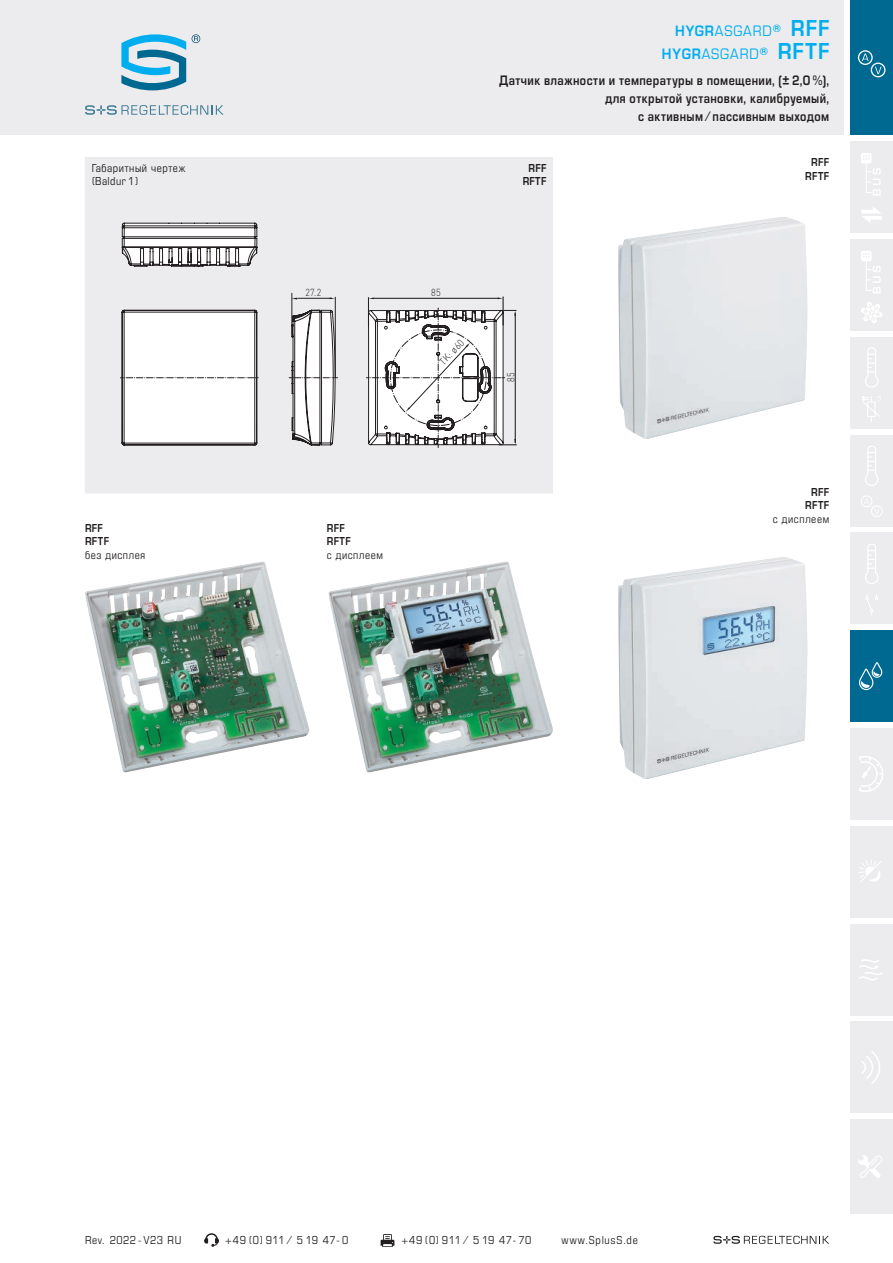
<style>
.page{position:relative;width:893px;height:1263px;background:#fff}
.page>*{position:absolute;margin:0;border:0;box-sizing:border-box;transform-origin:0 0}
.t1{font:15.75px/22.5px "Eurostile OT";letter-spacing:.06em;color:#00aeef;text-align:right;scale:.9 1}
.t2{font:700 14.25px/18px "Eurostile OT";letter-spacing:.035em;color:#231f20;text-align:right;scale:.85 1}
.t3{font:12px/13.5px "Eurostile OT Cond";letter-spacing:.045em;color:#231f20}
.t4{font:700 12px/13.5px "Eurostile OT";letter-spacing:.04em;color:#231f20;text-align:center;scale:.85 1}
.t5{font:12px "Eurostile OT Cond";letter-spacing:.065em;color:#231f20}
.t6{font:300 10.2px "DIN Pro";color:#231f20;scale:.9 1}
.t7{font:300 10.2px "DIN Pro";color:#231f20;scale:.86 1}
.t8{font:300 10.05px "DIN Pro";color:#231f20;scale:.9 1}
.s1{font-weight:700}
.s2{font-weight:700;font-size:24px}
</style>
<div class="page">
<div style="left:0;top:0;width:844px;height:135px;background:#ececee"></div>
<svg style="left:121px;top:34px;width:65px;height:56px"></svg>
<svg style="left:192px;top:34px;width:8px;height:9px"></svg>
<svg style="left:85px;top:105px;width:139px;height:10px"></svg>
<div style="left:850px;top:0;width:43px;height:135px;background:#006991"></div>
<div style="left:850px;top:826px;width:43px;height:91px;background:#ececee"></div>
<svg style="left:859px;top:860px;width:22px;height:22px"></svg>
<div style="left:850px;top:1119px;width:43px;height:95px;background:#ececee"></div>
<svg style="left:858px;top:1155px;width:24px;height:23px"></svg>
<div style="left:850px;top:435px;width:43px;height:91px;background:#ececee"></div>
<svg style="left:861px;top:496px;width:22px;height:21px"></svg>
<svg style="left:865px;top:446px;width:13px;height:40px"></svg>
<div style="left:850px;top:337px;width:43px;height:91px;background:#ececee"></div>
<svg style="left:865px;top:347px;width:13px;height:41px"></svg>
<svg style="left:862px;top:396px;width:19px;height:26px"></svg>
<div style="left:850px;top:728px;width:43px;height:92px;background:#ececee"></div>
<svg style="left:859px;top:756px;width:24px;height:36px"></svg>
<div style="left:850px;top:924px;width:43px;height:91px;background:#ececee"></div>
<svg style="left:859px;top:959px;width:23px;height:22px"></svg>
<div style="left:850px;top:533px;width:43px;height:91px;background:#ececee"></div>
<svg style="left:865px;top:594px;width:13px;height:21px"></svg>
<svg style="left:865px;top:544px;width:13px;height:40px"></svg>
<div style="left:850px;top:239px;width:43px;height:92px;background:#ececee"></div>
<svg style="left:861px;top:251px;width:20px;height:42px"></svg>
<svg style="left:861px;top:302px;width:21px;height:21px"></svg>
<div style="left:850px;top:141px;width:43px;height:92px;background:#ececee"></div>
<svg style="left:861px;top:153px;width:20px;height:43px"></svg>
<svg style="left:862px;top:207px;width:20px;height:15px"></svg>
<div style="left:850px;top:1022px;width:43px;height:91px;background:#ececee"></div>
<svg style="left:861px;top:1051px;width:19px;height:33px"></svg>
<div style="left:850px;top:630px;width:43px;height:92px;background:#006991"></div>
<svg style="left:859px;top:662px;width:24px;height:29px"></svg>
<svg style="left:713px;top:1236px;width:116px;height:8px"></svg>
<svg style="left:381px;top:1234px;width:13px;height:13px"></svg>
<svg style="left:204px;top:1233px;width:15px;height:14px"></svg>
<svg style="left:857px;top:50px;width:29px;height:28px"></svg>
<img style="left:85px;top:561px;width:224px;height:211px">
<img style="left:328px;top:561px;width:225px;height:211px">
<div style="left:85px;top:157px;width:468px;height:336px;background:#ececee"></div>
<svg style="left:122px;top:223px;width:135px;height:44px;background:#bcbbbb"></svg>
<hr style="left:292px;top:293px;width:1px;height:41px;background:#231f20">
<hr style="left:298px;top:298px;width:34px;height:1px;background:#231f20">
<hr style="left:335px;top:297px;width:1px;height:80px;background:#231f20">
<svg style="left:289px;top:310px;width:49px;height:135px"></svg>
<svg style="left:120px;top:310px;width:138px;height:135px;background:#ececec"></svg>
<svg style="left:366px;top:297px;width:151px;height:150px"></svg>
<img style="left:618px;top:217px;width:189px;height:222px">
<img style="left:618px;top:557px;width:189px;height:222px">
<p class="t3" style="left:91px;top:161px;width:95px">Габаритный чертеж (Baldur 1)</p>
<p class="t4" style="left:85px;top:521px;width:30px;text-align:left">RFF<br>RFTF</p>
<p class="t3" style="left:85px;top:548px;width:62px">без дисплея</p>
<p class="t1" style="left:662px;top:20px;width:187px"><span class="s1">HYGR</span>ASGARD<sup>®</sup> <span class="s2">RFF<br></span><span class="s1">HYGR</span>ASGARD<sup>®</sup> <span class="s2">RFTF</span></p>
<p class="t2" style="left:499px;top:72px;width:390px">Датчик влажности и температуры в помещении, (± 2,0 %), для открытой установки, калибруемый,<br>с активным ⁄ пассивным выходом</p>
<p class="t4" style="left:522px;top:161px;width:30px">RFF<br>RFTF</p>
<p class="t4" style="left:805px;top:156px;width:30px">RFF<br>RFTF</p>
<p class="t7" style="left:305px;top:285px;width:20px">27.2</p>
<p class="t6" style="left:431px;top:286px;width:12px">85</p>
<p class="t8" style="left:436px;top:358px;width:36px;rotate:-47deg">TK: ø60</p>
<p class="t6" style="left:504px;top:382px;width:12px;rotate:-90deg">85</p>
<p class="t4" style="left:327px;top:521px;width:30px;text-align:left">RFF<br>RFTF</p>
<p class="t3" style="left:327px;top:548px;width:58px">c дисплеем</p>
<p class="t4" style="left:805px;top:485px;width:30px">RFF<br>RFTF</p>
<p class="t3" style="left:773px;top:512px;width:58px">c дисплеем</p>
<p class="t3" style="left:85px;top:1233px;width:98px">Rev. 2022 - V23 RU</p>
<p class="t3" style="left:225px;top:1233px;width:125px">+49 (0) 911 ⁄ 5 19 47- 0</p>
<p class="t3" style="left:401px;top:1233px;width:132px">+49 (0) 911 ⁄ 5 19 47- 70</p>
<p class="t5" style="left:561px;top:1233px;width:78px">www.SplusS.de</p>
</div>
